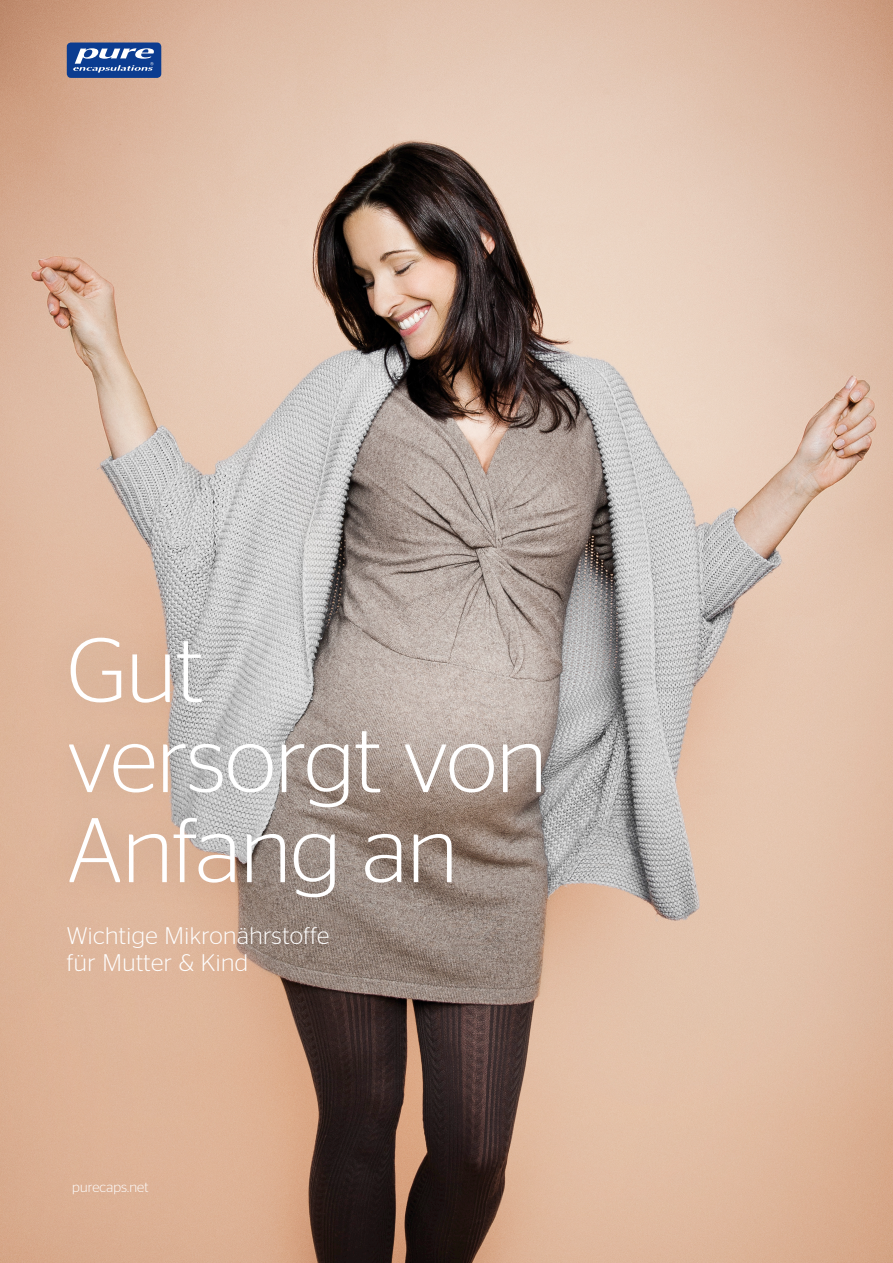
<style>
.page{position:relative;width:893px;height:1263px;background:#fff}
.page>*{position:absolute;margin:0;border:0;box-sizing:border-box;transform-origin:0 0}
.t1{font:300 91.5px/90px "Stag Sans";letter-spacing:-.005em;color:#fff}
.t2{font:300 24px/27px "Stag Sans";letter-spacing:.02em;color:#fff}
.t3{font:300 13.8px "Stag Sans";letter-spacing:.01em;color:#fff}
</style>
<div class="page">
<img style="left:0;top:0;width:893px;height:1263px">
<div style="left:34px;top:600px;width:544px;height:334px;background:#000;opacity:.15"></div>
<div style="left:67px;top:43px;width:94px;height:35px;background:#0b3c90;border-radius:4px"></div>
<svg style="left:73px;top:48px;width:81px;height:25px"></svg>
<h1 class="t1" style="left:67px;top:624px;width:482px">Gut<br>versorgt von<br>Anfang an</h1>
<p class="t2" style="left:67px;top:922px;width:264px">Wichtige Mikronährstoffe für Mutter &amp; Kind</p>
<p class="t3" style="left:72px;top:1179px;width:78px">purecaps.net</p>
</div>
